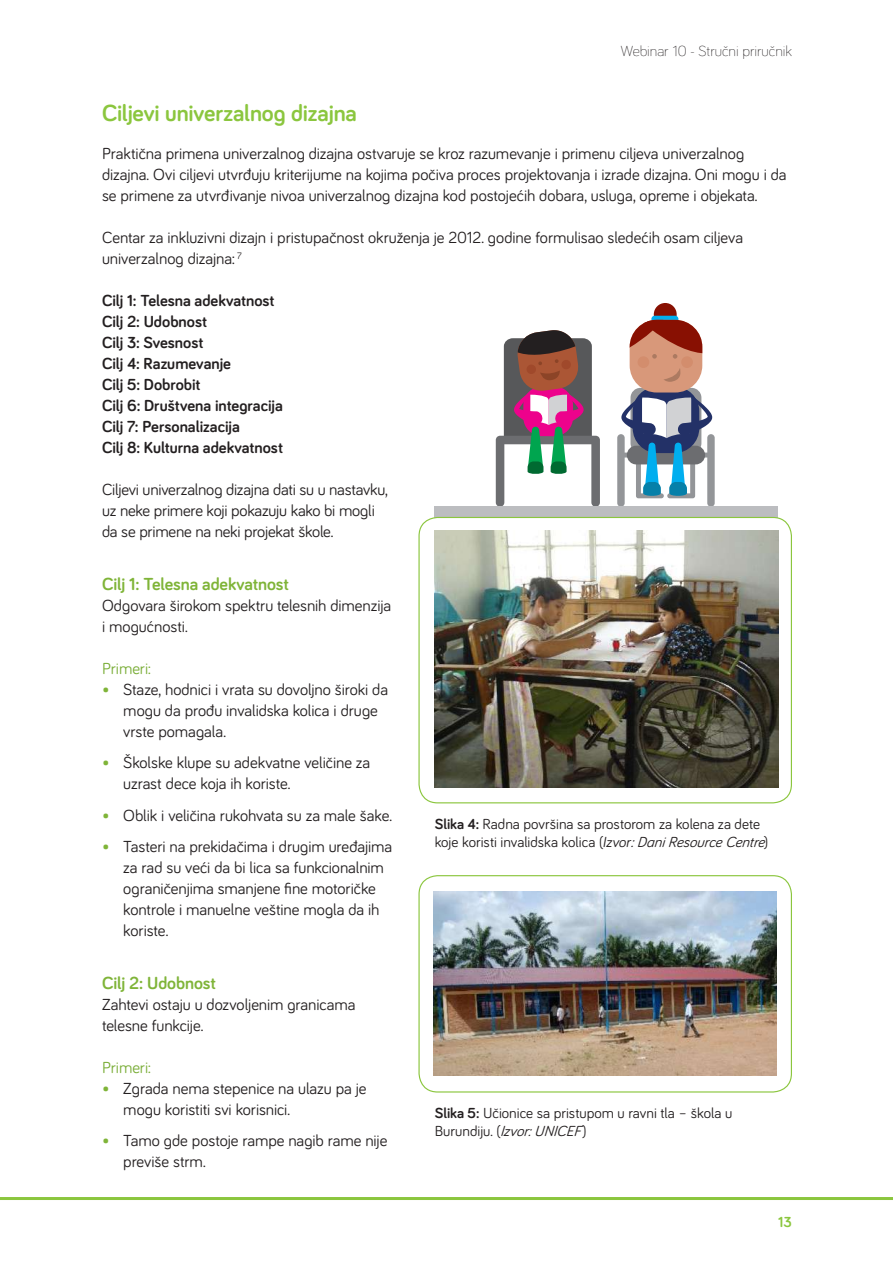
<style>
.page{position:relative;width:893px;height:1263px;background:#fff}
.page>*{position:absolute;margin:0;border:0;box-sizing:border-box;transform-origin:0 0}
.t1{font:700 24px "Bariol";letter-spacing:-.005em;color:#8bc63e}
.t2{font:700 18px "Bariol";letter-spacing:-.005em;color:#7fb438}
.t3{font:16.5px/21px "Bariol";letter-spacing:-.005em;color:#231f20}
.t4{font:700 16.5px/21px "Bariol";color:#231f20}
.t5{font:16.5px "Bariol";color:#79ad36}
.t6{font:15px/18px "Bariol";color:#231f20}
.t7{font:300 15px "Bariol";color:#231f20}
.t8{font:700 15px "Bariol";color:#8bc63e}
.s1{font-weight:700;font-size:18px;color:#7fb438}
.s2{font-weight:700}
.s3{font-style:italic}
</style>
<div class="page">
<img style="left:435px;top:530px;width:343px;height:258px">
<img style="left:434px;top:891px;width:343px;height:184px">
<div style="left:418px;top:875px;width:374px;height:217px;border:1px solid #8bc63e;border-radius:19px"></div>
<svg style="left:496px;top:330px;width:104px;height:176px"></svg>
<div style="left:617px;top:434px;width:8px;height:73px;background:#939598;border-radius:4px"></div>
<div style="left:654px;top:303px;width:23px;height:23px;background:#881002;border-radius:50%"></div>
<svg style="left:651px;top:316px;width:27px;height:6px"></svg>
<div style="left:630px;top:388px;width:71px;height:65px;background:#939598;border-radius:10px"></div>
<svg style="left:633px;top:386px;width:66px;height:67px"></svg>
<div style="left:630px;top:320px;width:72px;height:72px;background:#d8987a;border-radius:27px"></div>
<div style="left:707px;top:434px;width:8px;height:73px;background:#939598;border-radius:4px"></div>
<svg style="left:621px;top:396px;width:91px;height:102px"></svg>
<svg style="left:664px;top:368px;width:16px;height:14px"></svg>
<div style="left:681px;top:356px;width:12px;height:12px;background:#d38d6d;border-radius:50%"></div>
<svg style="left:630px;top:320px;width:72px;height:39px"></svg>
<div style="left:638px;top:356px;width:11px;height:12px;background:#d38d6d;border-radius:50%"></div>
<div style="left:435px;top:506px;width:343px;height:11px;background:#bcbdc0"></div>
<div style="left:418px;top:517px;width:374px;height:286px;border:1px solid #8bc63e;border-radius:19px"></div>
<hr style="left:0;top:1197px;width:893px;height:3px;background:#8bc63e">
<p class="t7" style="left:621px;top:41px;width:173px">Webinar 10 - Stručni priručnik</p>
<h1 class="t1" style="left:102px;top:96px;width:256px">Ciljevi univerzalnog dizajna</h1>
<p class="t3" style="left:102px;top:142px;width:686px">Praktična primena univerzalnog dizajna ostvaruje se kroz razumevanje i primenu ciljeva univerzalnog dizajna. Ovi ciljevi utvrđuju kriterijume na kojima počiva proces projektovanja i izrade dizajna. Oni mogu i da se primene za utvrđivanje nivoa univerzalnog dizajna kod postojećih dobara, usluga, opreme i objekata.</p>
<p class="t3" style="left:102px;top:226px;width:642px">Centar za inkluzivni dizajn i pristupačnost okruženja je 2012. godine formulisao sledećih osam ciljeva univerzalnog dizajna: <sup>7</sup></p>
<p class="t4" style="left:102px;top:289px;width:183px">Cilj 1: Telesna adekvatnost<br>Cilj 2: Udobnost<br>Cilj 3: Svesnost<br>Cilj 4: Razumevanje<br>Cilj 5: Dobrobit<br>Cilj 6: Društvena integracija<br>Cilj 7: Personalizacija<br>Cilj 8: Kulturna adekvatnost</p>
<p class="t3" style="left:102px;top:478px;width:287px">Ciljevi univerzalnog dizajna dati su u nastavku, uz neke primere koji pokazuju kako bi mogli da se primene na neki projekat škole.</p>
<p class="t2" style="left:102px;top:571px;width:188px">Cilj 1: Telesna adekvatnost</p>
<p class="t3" style="left:102px;top:594px;width:291px">Odgovara širokom spektru telesnih dimenzija i mogućnosti.</p>
<p class="t5" style="left:102px;top:657px;width:50px">Primeri:</p>
<p class="t3" style="left:123px;top:678px;width:266px;text-indent:-21px"><span class="s1">•</span> Staze, hodnici i vrata su dovoljno široki da mogu da prođu invalidska kolica i druge vrste pomagala.</p>
<p class="t3" style="left:123px;top:751px;width:249px;text-indent:-21px"><span class="s1">•</span> Školske klupe su adekvatne veličine za uzrast dece koja ih koriste.</p>
<p class="t3" style="left:102px;top:804px;width:292px"><span class="s1">•</span> Oblik i veličina rukohvata su za male šake.</p>
<p class="t3" style="left:123px;top:835px;width:270px;text-indent:-21px"><span class="s1">•</span> Tasteri na prekidačima i drugim uređajima za rad su veći da bi lica sa funkcionalnim ograničenjima smanjene fine motoričke kontrole i manuelne veštine mogla da ih koriste.</p>
<p class="t2" style="left:102px;top:970px;width:115px">Cilj 2: Udobnost</p>
<p class="t3" style="left:102px;top:993px;width:255px">Zahtevi ostaju u dozvoljenim granicama telesne funkcije.</p>
<p class="t5" style="left:102px;top:1056px;width:50px">Primeri:</p>
<p class="t3" style="left:123px;top:1077px;width:245px;text-indent:-21px"><span class="s1">•</span> Zgrada nema stepenice na ulazu pa je mogu koristiti svi korisnici.</p>
<p class="t3" style="left:123px;top:1129px;width:266px;text-indent:-21px"><span class="s1">•</span> Tamo gde postoje rampe nagib rame nije previše strm.</p>
<p class="t6" style="left:435px;top:814px;width:335px"><span class="s2">Slika 4:</span> Radna površina sa prostorom za kolena za dete koje koristi invalidska kolica (<span class="s3">Izvor: Dani Resource Centre</span>)</p>
<p class="t6" style="left:435px;top:1103px;width:299px"><span class="s2">Slika 5:</span> Učionice sa pristupom u ravni tla – škola u<br>Burundiju. (<span class="s3">Izvor: UNICEF</span>)</p>
<p class="t8" style="left:778px;top:1212px;width:15px">13</p>
</div>
